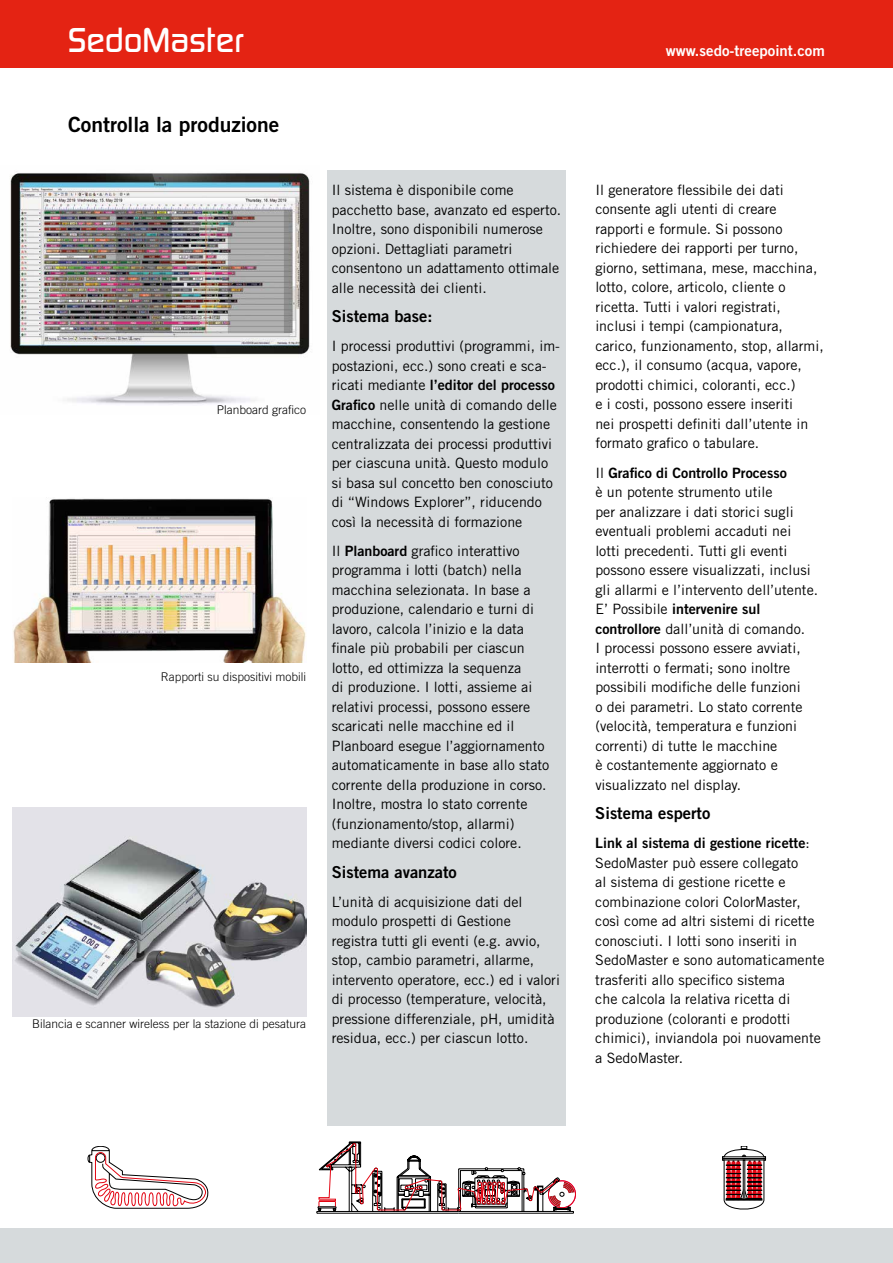
<style>
.page{position:relative;width:893px;height:1263px;background:#fff}
.page>*{position:absolute;margin:0;border:0;box-sizing:border-box;transform-origin:0 0}
.t1{font:500 36px "Digital Sans EF";letter-spacing:.005em;color:#fff}
.t2{font:21px "Trade Gothic LT Std Bd 2";color:#000}
.t3{font:16.5px "Trade Gothic LT Std Bd 2";color:#000}
.t4{font:15px "Trade Gothic LT Std Bd 2";color:#fff}
.t5{font:14.25px/19.5px "Trade Gothic LT Std";color:#000}
.t6{font:14.25px "Trade Gothic LT Std Bd 2";color:#000}
.t7{font:300 12px "Trade Gothic LT Std";color:#000}
.s1{font-family:"Trade Gothic LT Std"}
.s2{font-family:"Trade Gothic LT Std Bd 2"}
</style>
<div class="page">
<div style="left:0;top:0;width:893px;height:68px;background:#e42313"></div>
<div style="left:327px;top:170px;width:239px;height:956px;background:#d6dadc"></div>
<img style="left:13px;top:807px;width:293px;height:209px">
<svg style="left:88px;top:1146px;width:120px;height:62px"></svg>
<svg style="left:317px;top:1142px;width:259px;height:72px"></svg>
<svg style="left:722px;top:1146px;width:44px;height:63px"></svg>
<hr style="left:743px;top:1160px;width:2px;height:39px;background:#fff">
<div style="left:726px;top:1199px;width:36px;height:1px;background:#fff;border:1px solid #000"></div>
<div style="left:722px;top:1158px;width:44px;height:2px;border:1px solid #000"></div>
<div style="left:0;top:1229px;width:893px;height:34px;background:#d6dadc"></div>
<img style="left:10px;top:171px;width:300px;height:234px">
<img style="left:13px;top:498px;width:293px;height:165px">
<h1 class="t1" style="left:68px;top:19px;width:177px">SedoMaster</h1>
<h2 class="t2" style="left:68px;top:111px;width:213px">Controlla la produzione</h2>
<p class="t7" style="left:217px;top:402px;width:91px">Planboard grafico</p>
<p class="t7" style="left:161px;top:669px;width:147px">Rapporti su dispositivi mobili</p>
<p class="t7" style="left:32px;top:1017px;width:276px">Bilancia e scanner wireless per la stazione di pesatura</p>
<p class="t5" style="left:332px;top:180px;width:231px">Il sistema è disponibile come pacchetto base, avanzato ed esperto.<br>Inoltre, sono disponibili numerose opzioni. Dettagliati parametri consentono un adattamento ottimale alle necessità dei clienti.</p>
<p class="t3" style="left:332px;top:306px;width:102px">Sistema base:</p>
<p class="t5" style="left:332px;top:336px;width:230px">I processi produttivi (programmi, im&shy;postazioni, ecc.) sono creati e sca-</p>
<p class="t6" style="left:332px;top:376px;width:225px"><span class="s1">ricati mediante</span> l’editor del processo</p>
<p class="t5" style="left:332px;top:394px;width:227px"><span class="s2">Grafico</span> nelle unità di comando delle macchine, consentendo la gestione centralizzata dei processi produttivi per ciascuna unità. Questo modulo si basa sul concetto ben conosciuto di “Windows Explorer”, riducendo così la necessità di formazione</p>
<p class="t5" style="left:332px;top:541px;width:219px">Il <span class="s2">Planboard</span> grafico interattivo programma i lotti (batch) nella macchina selezionata. In base a produzione, calendario e turni di lavoro, calcola l’inizio e la data finale più probabili per ciascun lotto, ed ottimizza la sequenza<br>di produzione. I lotti, assieme ai relativi processi, possono essere scaricati nelle macchine ed il Planboard esegue l’aggiornamento automaticamente in base allo stato corrente della produzione in corso.<br>Inoltre, mostra lo stato corrente (funzionamento/stop, allarmi) mediante diversi codici colore.</p>
<p class="t3" style="left:332px;top:861px;width:127px">Sistema avanzato</p>
<p class="t5" style="left:332px;top:892px;width:230px">L’unità di acquisizione dati del modulo prospetti di Gestione registra tutti gli eventi (e.g. avvio, stop, cambio parametri, allarme, intervento operatore, ecc.) ed i valori di processo (temperature, velocità, pressione differenziale, pH, umidità residua, ecc.) per ciascun lotto.</p>
<p class="t4" style="left:666px;top:41px;width:161px">www.sedo-treepoint.com</p>
<p class="t5" style="left:595px;top:180px;width:230px">Il generatore flessibile dei dati consente agli utenti di creare rapporti e formule. Si possono richiedere dei rapporti per turno, giorno, settimana, mese, macchina, lotto, colore, articolo, cliente o ricetta. Tutti i valori registrati, inclusi i tempi (campionatura, carico, funzionamento, stop, allarmi, ecc.), il consumo (acqua, vapore, prodotti chimici, coloranti, ecc.)<br>e i costi, possono essere inseriti<br>nei prospetti definiti dall’utente in formato grafico o tabulare.</p>
<p class="t6" style="left:595px;top:464px;width:193px"><span class="s1">Il</span> Grafico di Controllo Processo</p>
<p class="t5" style="left:595px;top:482px;width:224px">è un potente strumento utile<br>per analizzare i dati storici sugli eventuali problemi accaduti nei lotti precedenti. Tutti gli eventi possono essere visualizzati, inclusi gli allarmi e l’intervento dell’utente.</p>
<p class="t6" style="left:595px;top:600px;width:167px"><span class="s1">E’ Possibile</span> intervenire sul</p>
<p class="t5" style="left:595px;top:619px;width:211px"><span class="s2">controllore</span> dall’unità di comando.<br>I processi possono essere avviati, interrotti o fermati; sono inoltre possibili modifiche delle funzioni o dei parametri. Lo stato corrente (velocità, temperatura e funzioni correnti) di tutte le macchine<br>è costantemente aggiornato e visualizzato nel display.</p>
<p class="t3" style="left:595px;top:803px;width:117px">Sistema esperto</p>
<p class="t6" style="left:595px;top:834px;width:216px">Link al sistema di gestione ricette<span class="s1">:</span></p>
<p class="t5" style="left:595px;top:853px;width:231px">SedoMaster può essere collegato<br>al sistema di gestione ricette e combinazione colori ColorMaster, così come ad altri sistemi di ricette conosciuti. I lotti sono inseriti in SedoMaster e sono automaticamente trasferiti allo specifico sistema<br>che calcola la relativa ricetta di produzione (coloranti e prodotti chimici), inviandola poi nuovamente a SedoMaster.</p>
</div>
